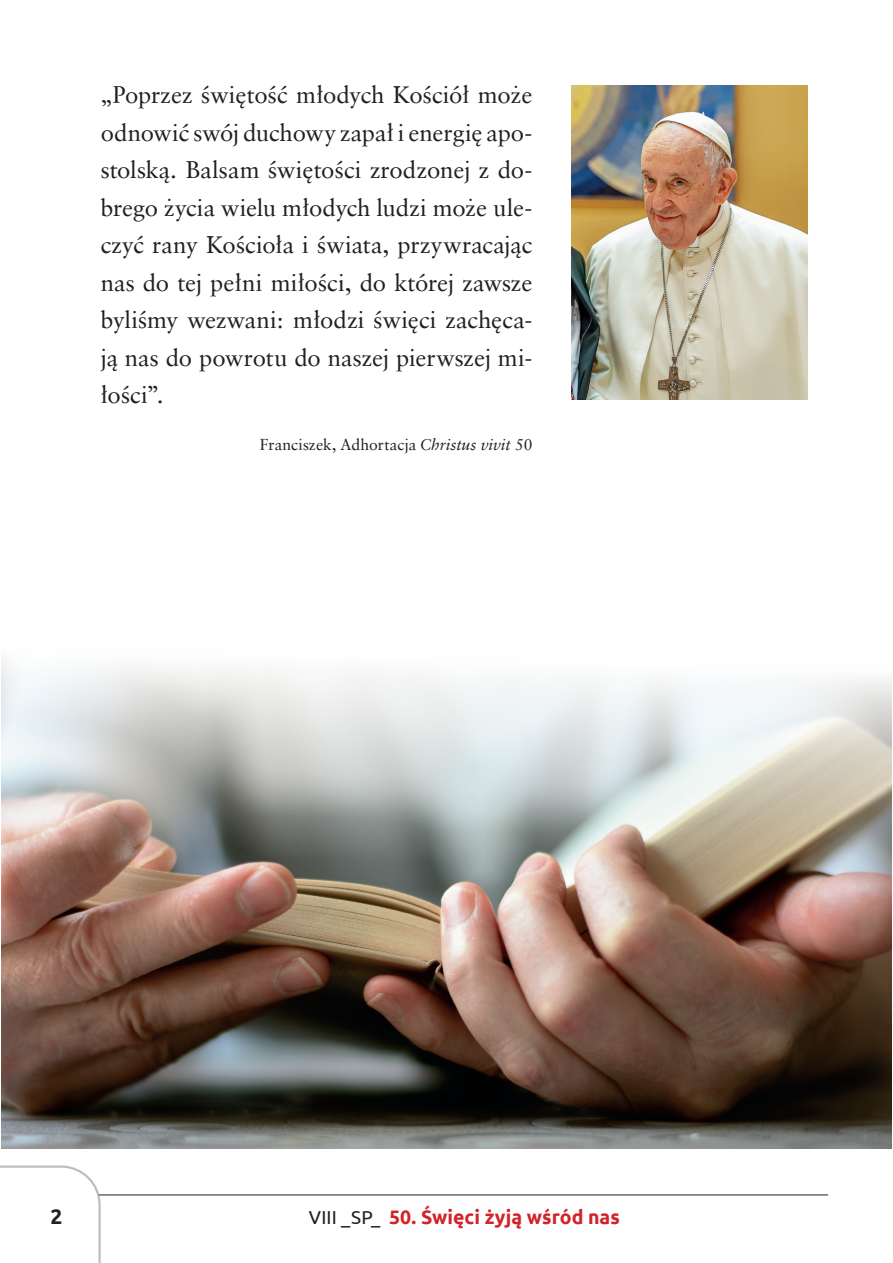
<style>
.page{position:relative;width:893px;height:1263px;background:#fff}
.page>*{position:absolute;margin:0;border:0;box-sizing:border-box;transform-origin:0 0}
.t1{font:24px/37.5px "Class Garmnd EU Normal";letter-spacing:.005em;color:#231f20;text-align:justify}
.t2{font:700 21px "Ubuntu";color:#231f20}
.t3{font:700 19.5px "Ubuntu";color:#d1232a}
.t4{font:15.75px "Class Garmnd EU Normal";letter-spacing:.005em;color:#231f20}
.s1{font-family:"Class Garmnd EU";font-style:italic}
.s2{font-weight:400;font-size:18.75px;color:#231f20}
</style>
<div class="page">
<svg style="left:0;top:1165px;width:101px;height:98px"></svg>
<hr style="left:99px;top:1195px;width:729px;height:1px;background:#231f20">
<img style="left:1px;top:658px;width:891px;height:490px">
<img style="left:571px;top:85px;width:237px;height:314px">
<p class="t1" style="left:101px;top:77px;width:433px">„Poprzez świętość młodych Kościół może odnowić swój duchowy zapał i energię apo&shy;stolską. Balsam świętości zrodzonej z do&shy;brego życia wielu młodych ludzi może ule&shy;czyć rany Kościoła i świata, przywracając nas do tej pełni miłości, do której zawsze byliśmy wezwani: młodzi święci zachęca&shy;ją nas do powrotu do naszej pierwszej mi&shy;łości”.</p>
<p class="t4" style="left:260px;top:435px;width:274px">Franciszek, Adhortacja <span class="s1">Christus vivit</span> 50</p>
<p class="t2" style="left:50px;top:1204px;width:13px">2</p>
<p class="t3" style="left:309px;top:1205px;width:313px"><span class="s2">VIII _SP_</span> 50. Święci żyją wśród nas</p>
</div>
